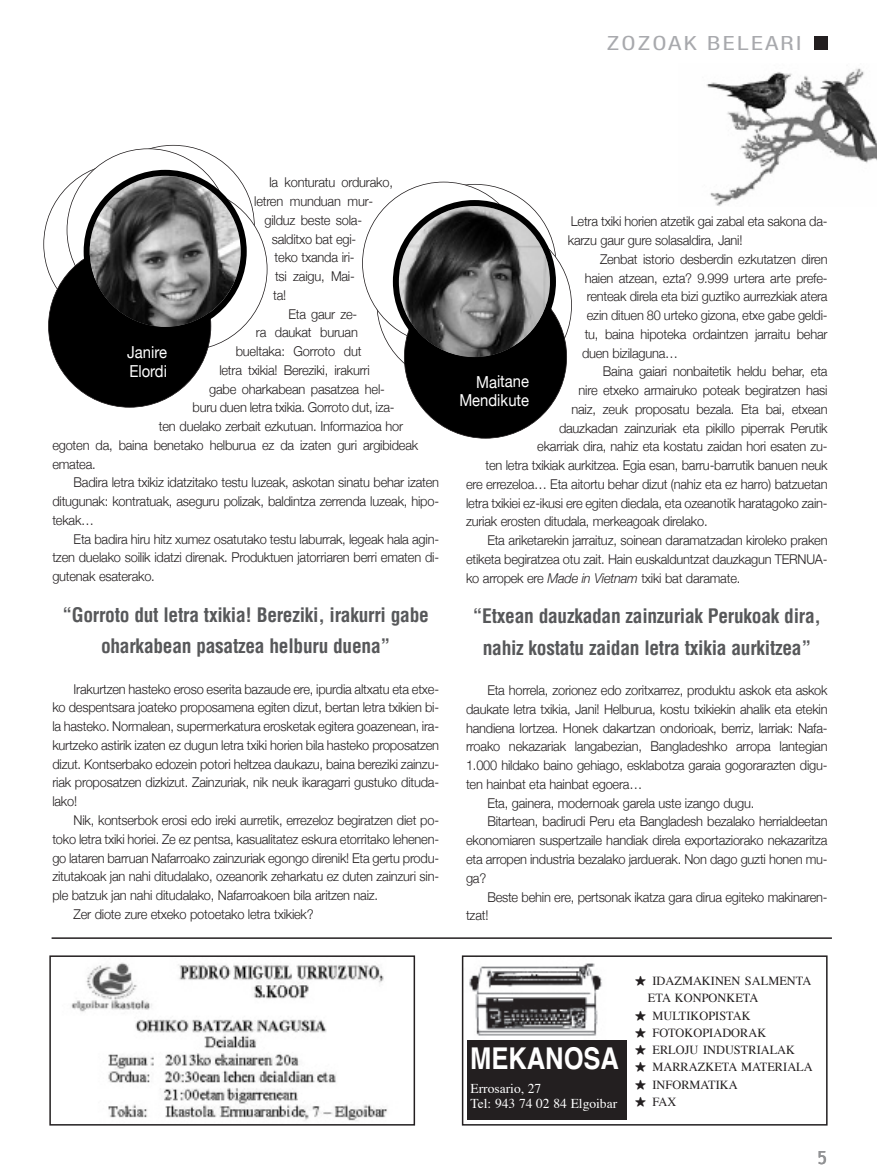
<style>
.page{position:relative;width:877px;height:1175px;background:#fff}
.page>*{position:absolute;margin:0;border:0;box-sizing:border-box;transform-origin:0 0}
.t1{font:700 30px "Helvetica";color:#fff;scale:.85 1}
.t2{font:21px "NH57";letter-spacing:.09em;color:#a8a9ad;scale:1.3 1}
.t3{font:700 condensed 19.5px/31.5px "Helvetica";letter-spacing:-.015em;color:#57585a;text-align:center}
.t4{font:18px "Trebuchet MS";color:#939598}
.t5{font:16.5px/18.8px "Helvetica Neue";color:#fff;scale:.9 1}
.t6{font:300 13.5px/18.8px "Helvetica Neue";letter-spacing:-.015em;color:#231f20;text-align:justify;scale:.95 1}
.t7{font:13.5px/15px "Times";color:#fff}
.t8{font:12.3px "Times";color:#231f20}
.s1{font-style:italic}
</style>
<div class="page">
<div style="left:815px;top:36px;width:13px;height:14px;background:#231f20"></div>
<hr style="left:52px;top:937px;width:780px;height:1px;background:#231f20">
<img style="left:706px;top:68px;width:171px;height:138px">
<div style="left:49px;top:245px;width:162px;height:162px;background:#000;border-radius:50%"></div>
<svg style="left:84px;top:170px;width:163px;height:163px"></svg>
<div style="left:404px;top:276px;width:163px;height:162px;background:#000;border-radius:50%"></div>
<svg style="left:393px;top:200px;width:163px;height:163px"></svg>
<img style="left:71px;top:962px;width:316px;height:159px">
<div style="left:49px;top:955px;width:366px;height:170px;border:2px solid #231f20"></div>
<img style="left:469px;top:963px;width:133px;height:73px">
<div style="left:462px;top:955px;width:365px;height:170px;border:2px solid #231f20"></div>
<div style="left:467px;top:1040px;width:160px;height:80px;background:#231f20"></div>
<h2 class="t2" style="left:607px;top:36px;width:151px">ZOZOAK BELEARI</h2>
<p class="t6" style="left:269px;top:173px;width:132px">Ia konturatu ordurako,</p>
<p class="t6" style="left:254px;top:191px;width:127px">letren munduan mur-</p>
<p class="t6" style="left:265px;top:210px;width:104px">gilduz beste sola-</p>
<p class="t6" style="left:272px;top:229px;width:91px">salditxo bat egi-</p>
<p class="t6" style="left:275px;top:248px;width:86px">teko txanda iri-</p>
<p class="t6" style="left:275px;top:266px;width:86px">tsi zaigu, Mai-</p>
<p class="t6" style="left:273px;top:285px;width:15px">ta!</p>
<p class="t6" style="left:288px;top:304px;width:74px">Eta gaur ze-</p>
<p class="t6" style="left:256px;top:323px;width:109px">ra daukat buruan</p>
<p class="t6" style="left:236px;top:341px;width:134px">bueltaka: Gorroto dut</p>
<p class="t6" style="left:219px;top:360px;width:160px">letra txikia! Bereziki, irakurri</p>
<p class="t6" style="left:209px;top:379px;width:186px">gabe oharkabean pasatzea hel-</p>
<p class="t6" style="left:193px;top:398px;width:214px">buru duen letra txikia. Gorroto dut, iza-</p>
<p class="t6" style="left:159px;top:416px;width:259px">ten duelako zerbait ezkutuan. Informazioa hor</p>
<p class="t6" style="left:52px;top:435px;width:387px">egoten da, baina benetako helburua ez da izaten guri argibideak</p>
<p class="t6" style="left:52px;top:454px;width:47px">ematea.</p>
<p class="t6" style="left:74px;top:473px;width:386px">Badira letra txikiz idatzitako testu luzeak, askotan sinatu behar izaten</p>
<p class="t6" style="left:52px;top:491px;width:409px">ditugunak: kontratuak, aseguru polizak, baldintza zerrenda luzeak, hipo-</p>
<p class="t6" style="left:52px;top:510px;width:45px">tekak…</p>
<p class="t6" style="left:74px;top:529px;width:386px">Eta badira hiru hitz xumez osatutako testu laburrak, legeak hala agin-</p>
<p class="t6" style="left:52px;top:548px;width:409px">tzen duelako soilik idatzi direnak. Produktuen jatorriaren berri ematen di-</p>
<p class="t6" style="left:52px;top:566px;width:109px">gutenak esaterako.</p>
<p class="t5" style="left:127px;top:342px;width:46px">Janire<br>Elordi</p>
<p class="t6" style="left:568px;top:212px;width:275px">Letra txiki horien atzetik gai zabal eta sakona da&shy;karzu gaur gure solasaldira, Jani!</p>
<p class="t6" style="left:600px;top:249px;width:241px">zenbat istorio desberdin ezkutatzen diren</p>
<p class="t6" style="left:585px;top:268px;width:257px">haien atzean, ezta? 9.999 urtera arte prefe-</p>
<p class="t6" style="left:587px;top:287px;width:255px">renteak direla eta bizi guztiko aurrezkiak atera</p>
<p class="t6" style="left:587px;top:305px;width:255px">ezin dituen 80 urteko gizona, etxe gabe geldi-</p>
<p class="t6" style="left:585px;top:324px;width:257px">tu, baina hipoteka ordaintzen jarraitu behar</p>
<p class="t6" style="left:582px;top:343px;width:103px">duen bizilaguna…</p>
<p class="t6" style="left:603px;top:362px;width:238px">Baina gaiari nonbaitetik heldu behar, eta</p>
<p class="t6" style="left:579px;top:380px;width:264px">nire etxeko armairuko poteak begiratzen hasi</p>
<p class="t6" style="left:571px;top:399px;width:271px">naiz, zeuk proposatu bezala. Eta bai, etxean</p>
<p class="t6" style="left:559px;top:418px;width:284px">dauzkadan zainzuriak eta pikillo piperrak Perutik</p>
<p class="t6" style="left:537px;top:437px;width:307px">ekarriak dira, nahiz eta kostatu zaidan hori esaten zu-</p>
<p class="t6" style="left:485px;top:455px;width:362px">ten letra txikiak aurkitzea. Egia esan, barru-barrutik banuen neuk</p>
<p class="t6" style="left:466px;top:474px;width:382px">ere errezeloa… Eta aitortu behar dizut (nahiz eta ez harro) batzuetan</p>
<p class="t6" style="left:466px;top:493px;width:382px">letra txikiei ez-ikusi ere egiten diedala, eta ozeanotik haratagoko zain-</p>
<p class="t6" style="left:466px;top:512px;width:256px">zuriak erosten ditudala, merkeagoak direlako.</p>
<p class="t6" style="left:487px;top:530px;width:360px">Eta ariketarekin jarraituz, soinean daramatzadan kiroleko praken</p>
<p class="t6" style="left:466px;top:549px;width:382px">etiketa begiratzea otu zait. Hain euskalduntzat dauzkagun TERNUA-</p>
<p class="t6" style="left:466px;top:568px;width:290px">ko arropek ere <span class="s1">Made in Vietnam</span> txiki bat daramate.</p>
<p class="t5" style="left:459px;top:372px;width:79px;text-align:right">Maitane<br>Mendikute</p>
<h3 class="t3" style="left:62px;top:599px;width:368px">“Gorroto dut letra txikia! Bereziki, irakurri gabe oharkabean pasatzea helburu duena”</h3>
<h3 class="t3" style="left:473px;top:600px;width:350px">“Etxean dauzkadan zainzuriak Perukoak dira, nahiz kostatu zaidan letra txikia aurkitzea”</h3>
<p class="t6" style="left:52px;top:679px;width:409px;text-indent:21px">Irakurtzen hasteko eroso eserita bazaude ere, ipurdia altxatu eta etxe&shy;ko despentsara joateko proposamena egiten dizut, bertan letra txikien bi&shy;la hasteko. Normalean, supermerkatura erosketak egitera goazenean, ira&shy;kurtzeko astirik izaten ez dugun letra txiki horien bila hasteko proposatzen dizut. Kontserbako edozein potori heltzea daukazu, baina bereziki zainzu&shy;riak proposatzen dizkizut. zainzuriak, nik neuk ikaragarri gustuko dituda&shy;lako!</p>
<p class="t6" style="left:74px;top:810px;width:386px">Nik, kontserbok erosi edo ireki aurretik, errezeloz begiratzen diet po-</p>
<p class="t6" style="left:52px;top:829px;width:409px">toko letra txiki horiei. ze ez pentsa, kasualitatez eskura etorritako lehenen-</p>
<p class="t6" style="left:52px;top:848px;width:409px">go lataren barruan Nafarroako zainzuriak egongo direnik! Eta gertu produ-</p>
<p class="t6" style="left:52px;top:866px;width:409px">zitutakoak jan nahi ditudalako, ozeanorik zeharkatu ez duten zainzuri sin-</p>
<p class="t6" style="left:52px;top:885px;width:344px">ple batzuk jan nahi ditudalako, Nafarroakoen bila aritzen naiz.</p>
<p class="t6" style="left:74px;top:904px;width:254px">zer diote zure etxeko potoetako letra txikiek?</p>
<p class="t6" style="left:487px;top:680px;width:360px">Eta horrela, zorionez edo zoritxarrez, produktu askok eta askok</p>
<p class="t6" style="left:466px;top:699px;width:382px">daukate letra txikia, Jani! Helburua, kostu txikiekin ahalik eta etekin</p>
<p class="t6" style="left:466px;top:718px;width:382px">handiena lortzea. Honek dakartzan ondorioak, berriz, larriak: Nafa-</p>
<p class="t6" style="left:466px;top:737px;width:382px">rroako nekazariak langabezian, Bangladeshko arropa lantegian</p>
<p class="t6" style="left:466px;top:755px;width:382px">1.000 hildako baino gehiago, esklabotza garaia gogorarazten digu-</p>
<p class="t6" style="left:466px;top:774px;width:187px">ten hainbat eta hainbat egoera…</p>
<p class="t6" style="left:487px;top:793px;width:283px">Eta, gainera, modernoak garela uste izango dugu.</p>
<p class="t6" style="left:487px;top:812px;width:360px">Bitartean, badirudi Peru eta Bangladesh bezalako herrialdeetan</p>
<p class="t6" style="left:466px;top:830px;width:382px">ekonomiaren suspertzaile handiak direla exportaziorako nekazaritza</p>
<p class="t6" style="left:466px;top:849px;width:382px">eta arropen industria bezalako jarduerak. Non dago guzti honen mu-</p>
<p class="t6" style="left:466px;top:868px;width:23px">ga?</p>
<p class="t6" style="left:487px;top:887px;width:360px">Beste behin ere, pertsonak ikatza gara dirua egiteko makinaren-</p>
<p class="t6" style="left:466px;top:905px;width:25px">tzat!</p>
<h1 class="t1" style="left:470px;top:1046px;width:176px">MEKANOSA</h1>
<p class="t7" style="left:470px;top:1082px;width:148px">ERROSARIO, 27<br>TEL: 943 74 02 84 ELGOIBAR</p>
<p class="t8" style="left:652px;top:975px;width:160px">IDAZMAKINEN SALMENTA</p>
<p class="t8" style="left:648px;top:993px;width:112px">ETA KONPONKETA</p>
<p class="t8" style="left:652px;top:1010px;width:100px">MULTIKOPISTAK</p>
<p class="t8" style="left:652px;top:1027px;width:115px">FOTOKOPIADORAK</p>
<p class="t8" style="left:652px;top:1044px;width:144px">ERLOJU INDUSTRIALAK</p>
<p class="t8" style="left:652px;top:1062px;width:162px">MARRAZKETA MATERIALA</p>
<p class="t8" style="left:652px;top:1079px;width:87px">INFORMATIKA</p>
<p class="t8" style="left:652px;top:1096px;width:25px">FAX</p>
<h3 class="t4" style="left:818px;top:1147px;width:11px">5</h3>
</div>
